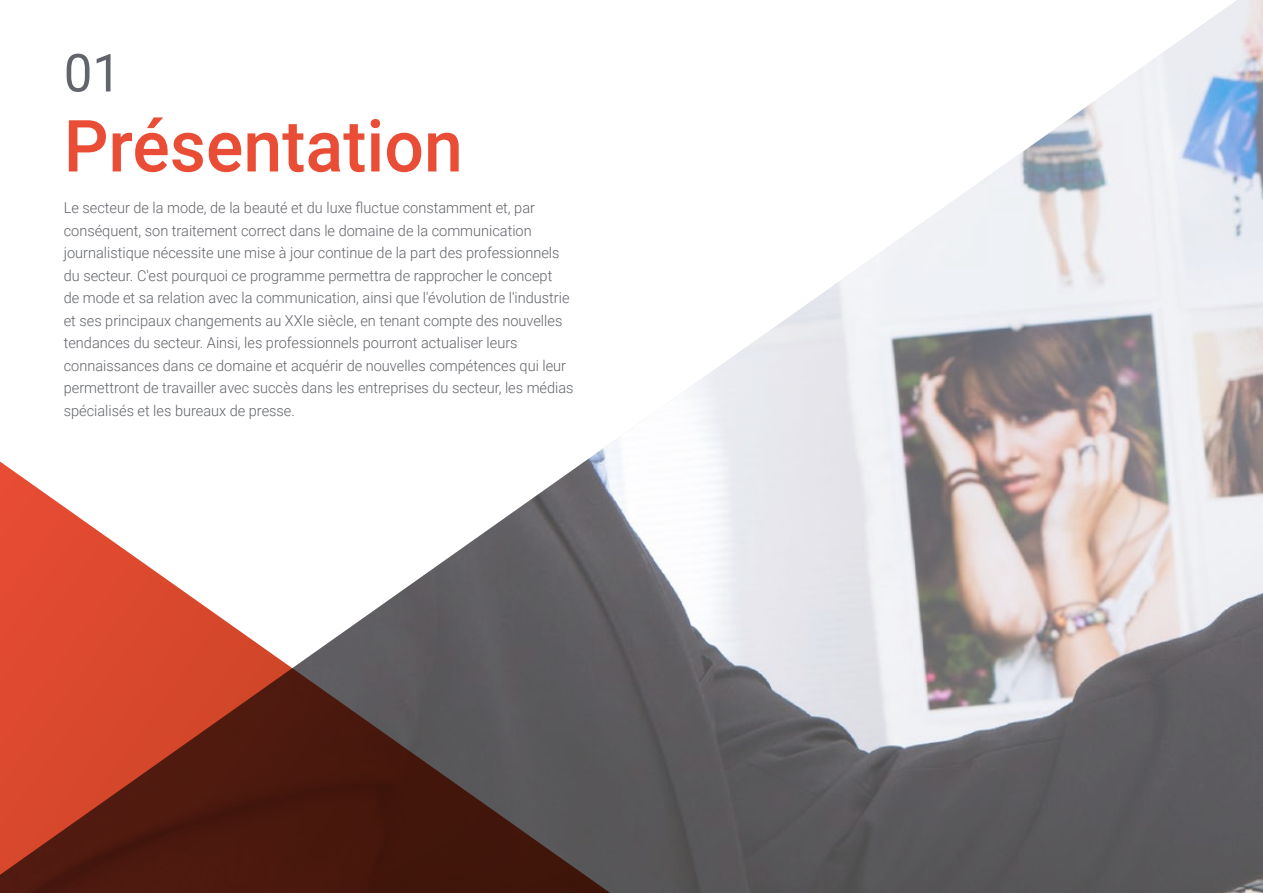
<style>
.page{position:relative;width:1263px;height:893px;background:#fff}
.page>*{position:absolute;margin:0;border:0;box-sizing:border-box;transform-origin:0 0}
.t1{font:500 72px "Roboto";color:#e94d35}
.t2{font:52.5px "Roboto";color:#61646a}
.t3{font:300 15px/22.5px "Roboto";color:#61646a}
</style>
<div class="page">
<img style="left:607px;top:0;width:656px;height:893px">
<svg style="left:0;top:446px;width:640px;height:447px"></svg>
<h2 class="t2" style="left:64px;top:36px;width:59px">01</h2>
<h1 class="t1" style="left:64px;top:95px;width:401px">Présentation</h1>
<p class="t3" style="left:64px;top:196px;width:511px">Le secteur de la mode, de la beauté et du luxe fluctue constamment et, par conséquent, son traitement correct dans le domaine de la communication journalistique nécessite une mise à jour continue de la part des professionnels du secteur. C'est pourquoi ce programme permettra de rapprocher le concept<br>de mode et sa relation avec la communication, ainsi que l'évolution de l'industrie et ses principaux changements au XXIe siècle, en tenant compte des nouvelles tendances du secteur. Ainsi, les professionnels pourront actualiser leurs connaissances dans ce domaine et acquérir de nouvelles compétences qui leur permettront de travailler avec succès dans les entreprises du secteur, les médias spécialisés et les bureaux de presse.</p>
</div>
